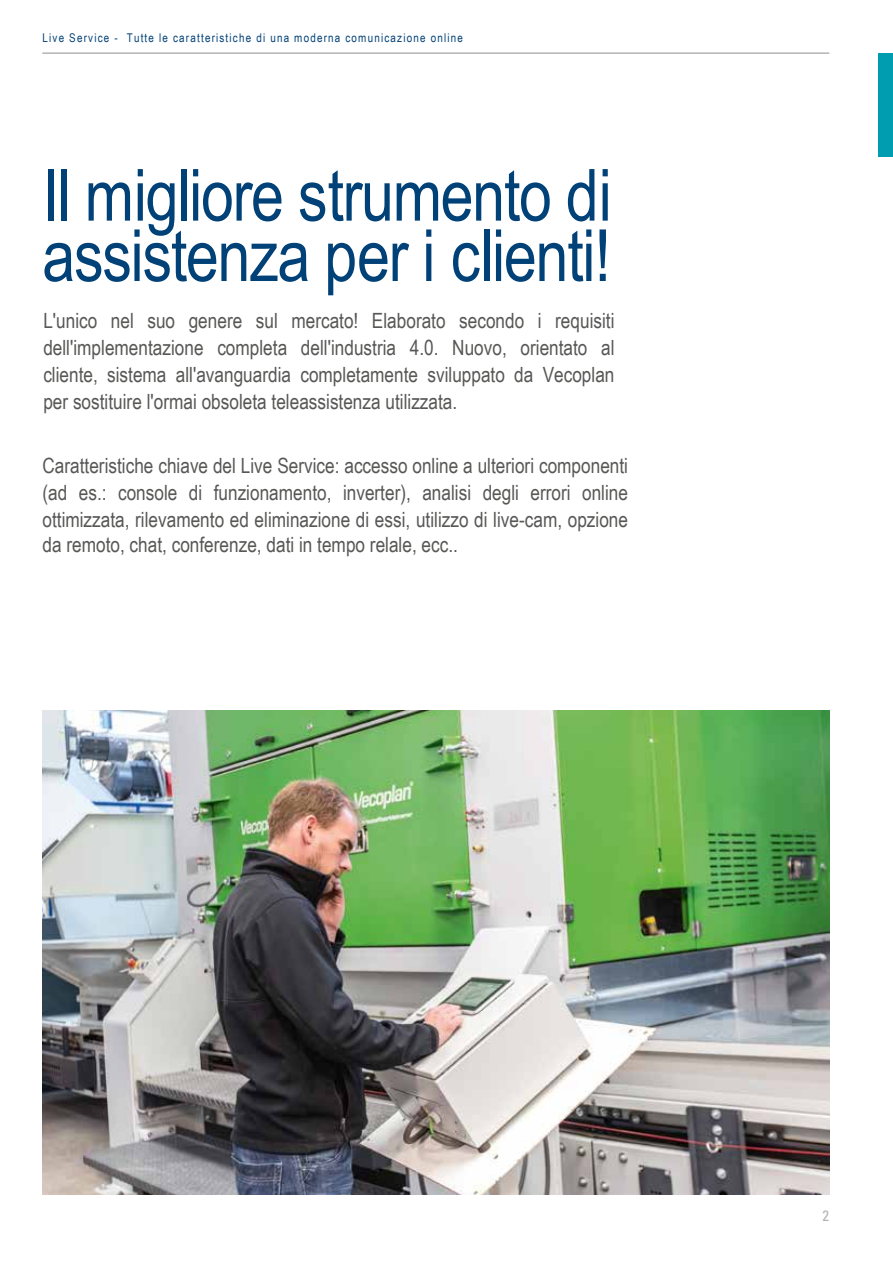
<style>
.page{position:relative;width:893px;height:1263px;background:#fff}
.page>*{position:absolute;margin:0;border:0;box-sizing:border-box;transform-origin:0 0}
.t1{font:72px/60.3px "Arial Narrow";letter-spacing:-.015em;color:#004177}
.t2{font:21px/27px "Arial Narrow";color:#575756;text-align:justify}
.t3{font:condensed 15px "Univers LT Pro";color:#b3b2b2}
.t4{font:12px "Arial Narrow";letter-spacing:.1em;color:#004177}
</style>
<div class="page">
<img style="left:43px;top:710px;width:786px;height:485px">
<div style="left:878px;top:53px;width:15px;height:104px;background:#009db1"></div>
<hr style="left:42px;top:53px;width:787px;height:1px;background:#b3b2b2">
<p class="t4" style="left:43px;top:29px;width:422px">Live Service - Tutte le caratteristiche di una moderna comunicazione online</p>
<h1 class="t1" style="left:42px;top:162px;width:571px">Il migliore strumento di assistenza per i clienti!</h1>
<p class="t2" style="left:43px;top:306px;width:573px">L'unico nel suo genere sul mercato! Elaborato secondo i requisiti dell'implementazione completa dell'industria 4.0. Nuovo, orientato al cliente, sistema all'avanguardia completamente sviluppato da Vecoplan per sostituire l'ormai obsoleta teleassistenza utilizzata.</p>
<p class="t2" style="left:43px;top:451px;width:587px;line-height:26.5px">Caratteristiche chiave del Live Service: accesso online a ulteriori componenti (ad es.: console di funzionamento, inverter), analisi degli errori online ottimizzata, rilevamento ed eliminazione di essi, utilizzo di live-cam, opzione da remoto, chat, conferenze, dati in tempo relale, ecc..</p>
<p class="t3" style="left:822px;top:1206px;width:8px">2</p>
</div>
